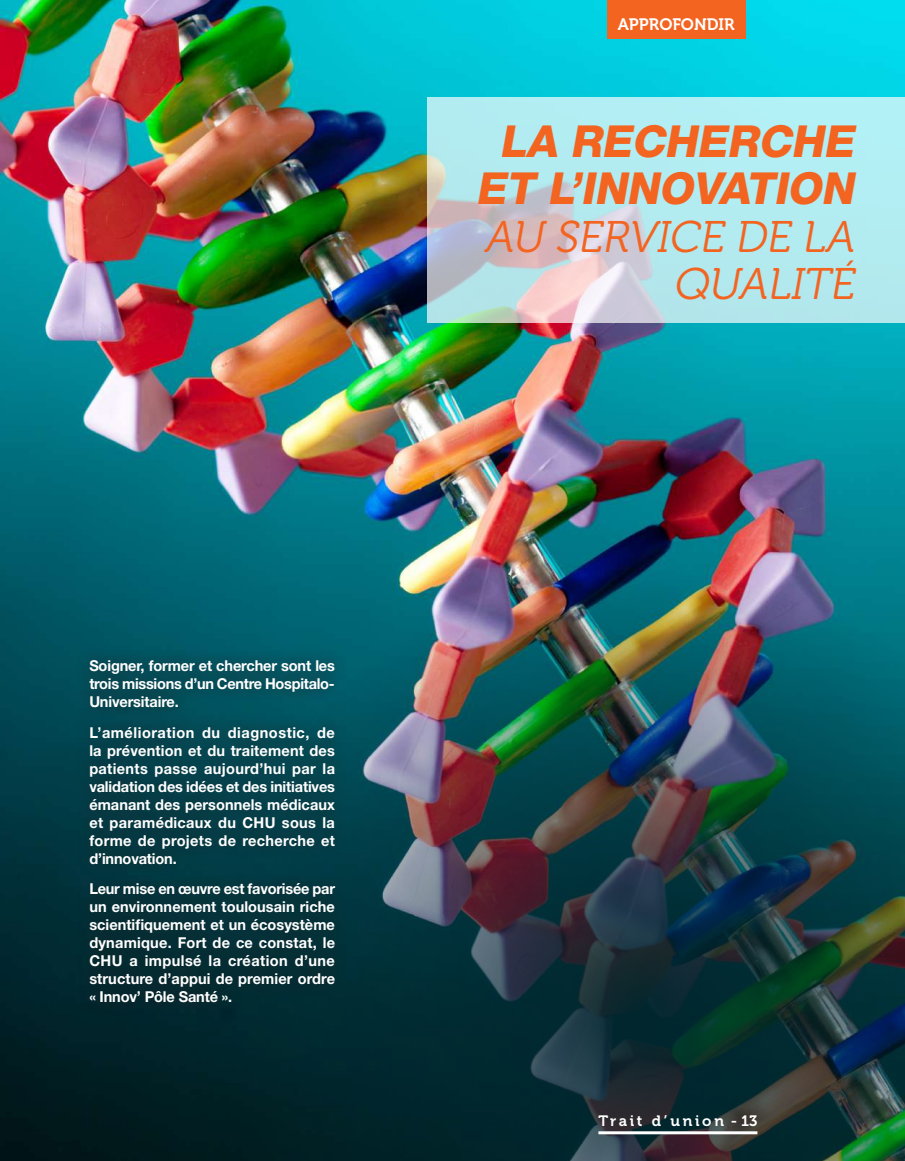
<style>
.page{position:relative;width:905px;height:1161px;background:#fff}
.page>*{position:absolute;margin:0;border:0;box-sizing:border-box;transform-origin:0 0}
.t1{font:italic 800 44.1px/47.4px "Helvetica Neue";color:#f36421;text-align:center}
.t2{font:italic 44.1px/47.4px "Museo 300";color:#f36421;text-align:right}
.t3{font:16.5px "Museo 700";color:#fff}
.t4{font:700 15px/18px "Helvetica Neue LT Pro";letter-spacing:-.01em;color:#fff;text-align:justify}
.t5{font:15px "Museo 700";letter-spacing:.18em;color:#fff}
</style>
<div class="page">
<img style="left:0;top:0;width:904px;height:1161px">
<img style="left:196px;top:570px;width:708px;height:591px">
<hr style="left:598px;top:1131px;width:159px;height:3px;background:#fff">
<div style="left:607px;top:0;width:139px;height:38px;background:#f36421"></div>
<svg style="left:427px;top:98px;width:477px;height:225px;background:#b9e3e8"></svg>
<div style="left:76px;top:646px;width:271px;height:370px;background:#231f20;opacity:.75"></div>
<p class="t3" style="left:617px;top:15px;width:118px">APPROFONDIR</p>
<h1 class="t1" style="left:475px;top:118px;width:389px">LA RECHERCHE<br>ET L’INNOVATION</h1>
<h1 class="t2" style="left:484px;top:214px;width:380px">AU SERVICE DE LA<br>QUALITÉ</h1>
<p class="t4" style="left:89px;top:656px;width:247px">Soigner, former et chercher sont les trois missions d’un Centre Hospitalo-Universitaire.</p>
<p class="t4" style="left:89px;top:723px;width:247px">L’amélioration du diagnostic, de la prévention et du traitement des patients passe aujourd’hui par la validation des idées et des initiatives émanant des personnels médicaux et paramédicaux du CHU sous la forme de projets de recherche et d’innovation.</p>
<p class="t4" style="left:89px;top:880px;width:247px">Leur mise en œuvre est favorisée par un environnement toulousain riche scientifiquement et un écosystème dynamique. Fort de ce constat, le CHU a impulsé la création d’une structure d’appui de premier ordre « Innov’ Pôle Santé ».</p>
<p class="t5" style="left:598px;top:1112px;width:160px">Trait d’union - 13</p>
</div>
